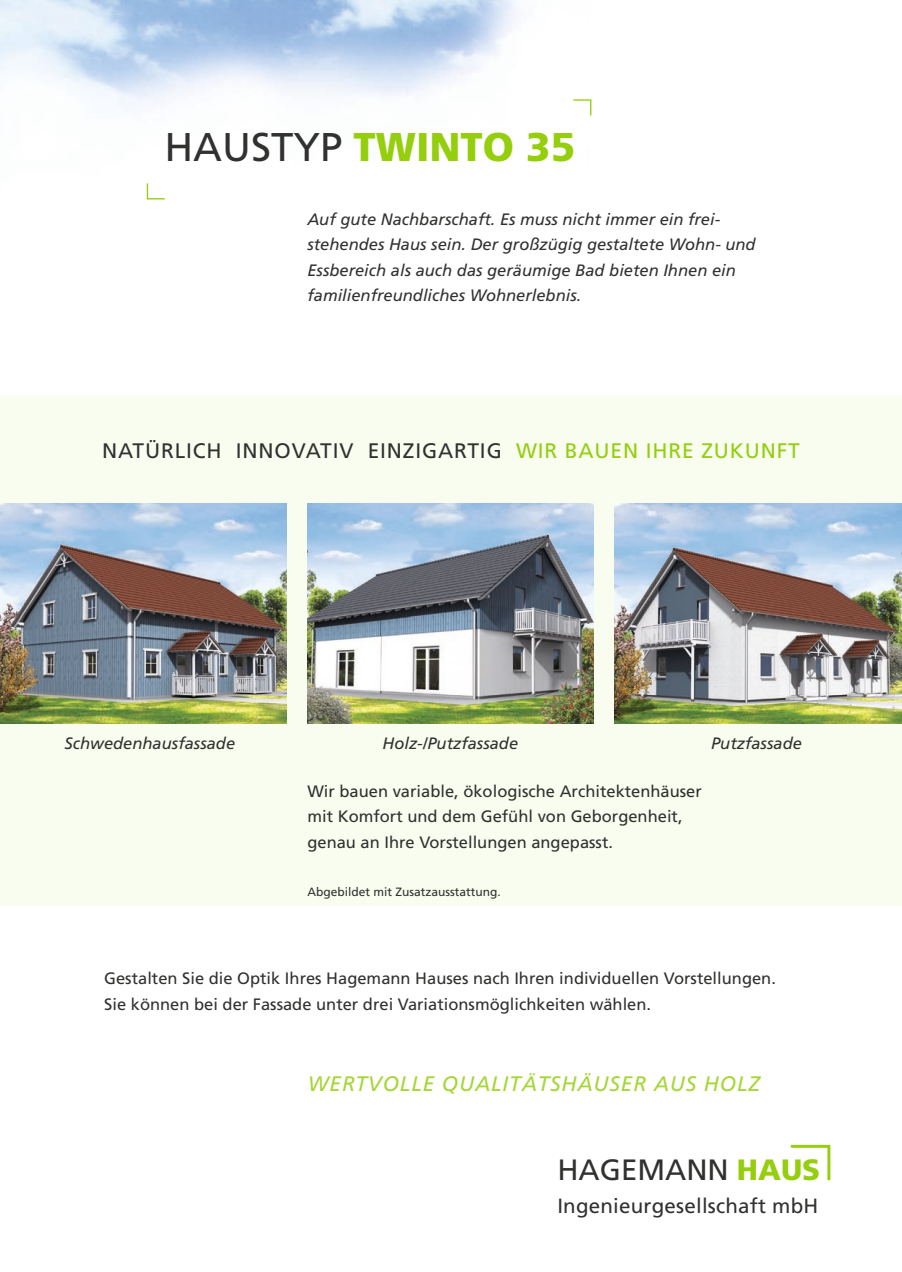
<style>
.page{position:relative;width:902px;height:1272px;background:#fff}
.page>*{position:absolute;margin:0;border:0;box-sizing:border-box;transform-origin:0 0}
.t1{font:900 40.05px "Frutiger";color:#94ce0d}
.t2{font:29.4px "Frutiger";color:#313130}
.t3{font:21px "Frutiger";letter-spacing:.04em;color:#313130}
.t4{font:italic 21px "Frutiger";letter-spacing:.04em;color:#a6d636}
.t5{font:20.55px "Frutiger";letter-spacing:.01em;color:#313130}
.t6{font:16.5px/25.5px "Frutiger";color:#313130}
.t7{font:italic 16.5px/25.5px "Frutiger";color:#313130}
.t8{font:12px "Frutiger";color:#313130}
.s1{font-weight:400;color:#313130}
.s2{color:#94ce0d}
.s3{font-weight:900;color:#94ce0d}
</style>
<div class="page">
<div style="left:0;top:395px;width:901px;height:511px;background:#f8fdef"></div>
<svg style="left:573px;top:99px;width:19px;height:17px"></svg>
<svg style="left:146px;top:183px;width:19px;height:17px"></svg>
<svg style="left:790px;top:1144px;width:41px;height:37px"></svg>
<img style="left:614px;top:504px;width:287px;height:219px">
<img style="left:0;top:504px;width:287px;height:219px">
<img style="left:308px;top:504px;width:286px;height:219px">
<h1 class="t1" style="left:164px;top:123px;width:412px"><span class="s1">HAUSTYP</span> TWINTO 35</h1>
<p class="t7" style="left:307px;top:206px;width:450px">Auf gute Nachbarschaft. Es muss nicht immer ein frei&shy;stehendes Haus sein. Der großzügig gestaltete Wohn- und Essbereich als auch das geräumige Bad bieten Ihnen ein familienfreundliches Wohnerlebnis.</p>
<p class="t3" style="left:102px;top:438px;width:699px">NATÜRLICH INNOVATIV EINZIGARTIG <span class="s2">WIR BAUEN IHRE ZUKUNFT</span></p>
<p class="t7" style="left:65px;top:730px;width:172px">Schwedenhausfassade</p>
<p class="t7" style="left:382px;top:730px;width:137px">Holz-/Putzfassade</p>
<p class="t7" style="left:711px;top:730px;width:92px">Putzfassade</p>
<p class="t6" style="left:307px;top:778px;width:396px">Wir bauen variable, ökologische Architektenhäuser mit Komfort und dem Gefühl von Geborgenheit, genau an Ihre Vorstellungen angepasst.</p>
<p class="t8" style="left:307px;top:884px;width:195px">Abgebildet mit Zusatzausstattung.</p>
<p class="t6" style="left:104px;top:965px;width:673px">Gestalten Sie die Optik Ihres Hagemann Hauses nach Ihren individuellen Vorstellungen.<br>Sie können bei der Fassade unter drei Variationsmöglichkeiten wählen.</p>
<p class="t4" style="left:308px;top:1071px;width:454px">WERTVOLLE QUALITÄTSHÄUSER AUS HOLZ</p>
<h2 class="t2" style="left:557px;top:1152px;width:264px">HAGEMANN <span class="s3">HAUS</span></h2>
<p class="t5" style="left:557px;top:1193px;width:262px">Ingenieurgesellschaft mbH</p>
</div>
